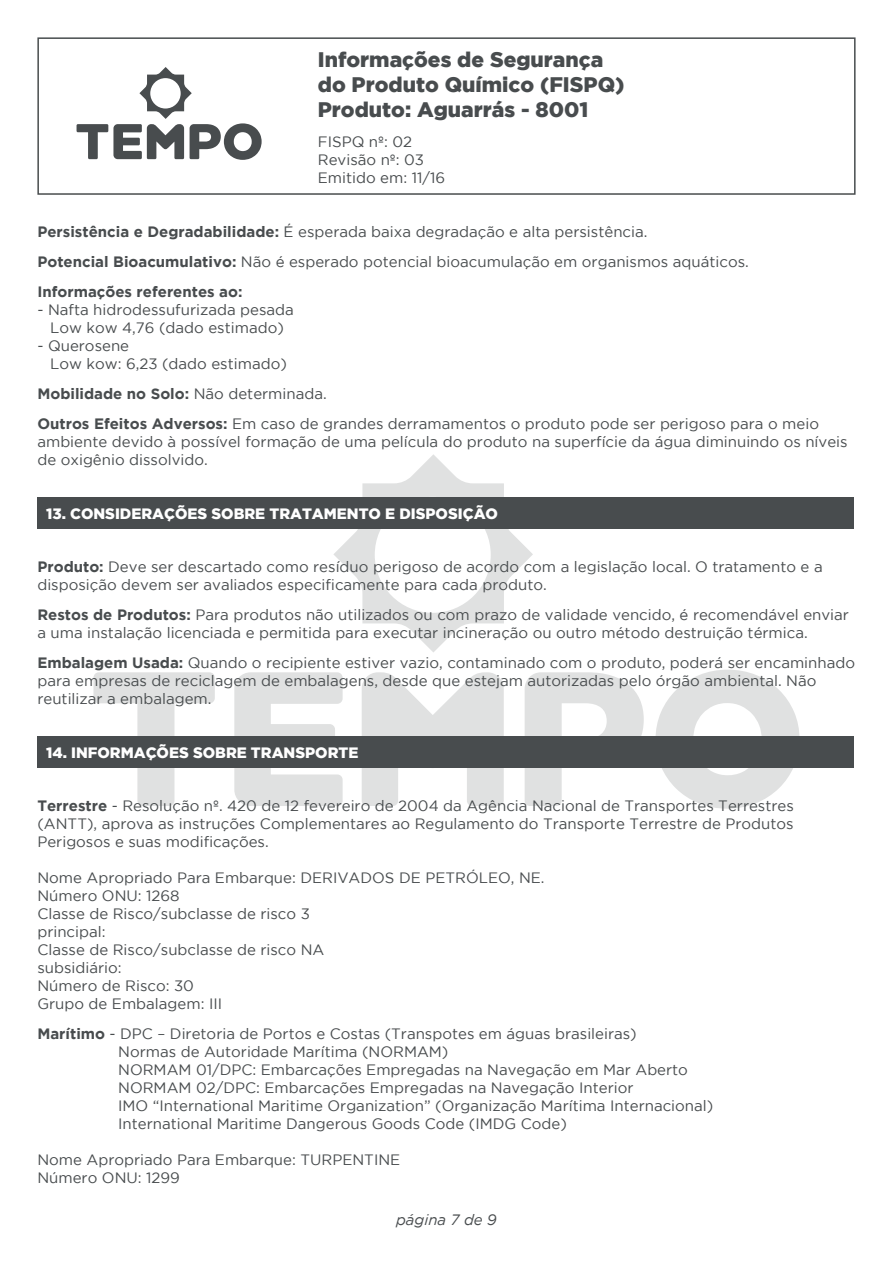
<style>
.page{position:relative;width:893px;height:1263px;background:#fff}
.page>*{position:absolute;margin:0;border:0;box-sizing:border-box;transform-origin:0 0}
.t1{font:900 21px/25.2px "Gotham";color:#484c4e}
.t2{font:15px/18px "Gotham";color:#484c4e}
.t3{font:900 15px "Gotham";color:#fff}
.t4{font:italic 15px "Gotham";color:#484c4e}
.s1{font-weight:700}
</style>
<div class="page">
<div style="left:37px;top:37px;width:818px;height:158px;border:2px solid #484c4e"></div>
<svg style="left:77px;top:67px;width:185px;height:93px"></svg>
<svg style="left:525px;top:672px;width:119px;height:134px"></svg>
<svg style="left:655px;top:670px;width:144px;height:139px"></svg>
<svg style="left:362px;top:672px;width:142px;height:134px"></svg>
<svg style="left:93px;top:672px;width:122px;height:134px"></svg>
<svg style="left:234px;top:672px;width:109px;height:134px"></svg>
<svg style="left:333px;top:454px;width:200px;height:198px"></svg>
<div style="left:37px;top:497px;width:817px;height:32px;background:#484c4e"></div>
<div style="left:37px;top:736px;width:817px;height:32px;background:#484c4e"></div>
<h1 class="t1" style="left:318px;top:46px;width:308px">Informações de Segurança do Produto Químico (FISPQ)<br>Produto: Aguarrás - 8001</h1>
<p class="t2" style="left:318px;top:133px;width:129px">FISPQ nº: 02<br>Revisão nº: 03<br>Emitido em: 11/16</p>
<p class="t2" style="left:37px;top:217px;width:713px;line-height:30px"><span class="s1">Persistência e Degradabilidade:</span> É esperada baixa degradação e alta persistência.<br><span class="s1">Potencial Bioacumulativo:</span> Não é esperado potencial bioacumulação em organismos aquáticos.<br><span class="s1">Informações referentes ao:</span></p>
<p class="t2" style="left:37px;top:301px;width:258px;text-align:center">- Nafta hidrodessufurizada pesada<br>Low kow 4,76 (dado estimado)</p>
<p class="t2" style="left:50px;top:337px;width:238px;text-indent:-13px">- Querosene<br>Low kow: 6,23 (dado estimado)</p>
<p class="t2" style="left:37px;top:379px;width:783px;line-height:30px"><span class="s1">Mobilidade no Solo:</span> Não determinada.<br><span class="s1">Outros Efeitos Adversos:</span> Em caso de grandes derramamentos o produto pode ser perigoso para o meio</p>
<p class="t2" style="left:37px;top:433px;width:812px">ambiente devido à possível formação de uma película do produto na superfície da água diminuindo os níveis de oxigênio dissolvido.</p>
<p class="t3" style="left:46px;top:505px;width:454px">13. CONSIDERAÇÕES SOBRE TRATAMENTO E DISPOSIÇÃO</p>
<p class="t2" style="left:37px;top:557px;width:787px"><span class="s1">Produto:</span> Deve ser descartado como resíduo perigoso de acordo com a legislação local. O tratamento e a disposição devem ser avaliados especificamente para cada produto.</p>
<p class="t2" style="left:37px;top:605px;width:813px"><span class="s1">Restos de Produtos:</span> Para produtos não utilizados ou com prazo de validade vencido, é recomendável enviar a uma instalação licenciada e permitida para executar incineração ou outro método destruição térmica.</p>
<p class="t2" style="left:37px;top:653px;width:819px"><span class="s1">Embalagem Usada:</span> Quando o recipiente estiver vazio, contaminado com o produto, poderá ser encaminhado para empresas de reciclagem de embalagens, desde que estejam autorizadas pelo órgão ambiental. Não reutilizar a embalagem.</p>
<p class="t3" style="left:46px;top:744px;width:314px">14. INFORMAÇÕES SOBRE TRANSPORTE</p>
<p class="t2" style="left:37px;top:796px;width:758px;text-align:justify"><span class="s1">Terrestre</span> - Resolução nº. 420 de 12 fevereiro de 2004 da Agência Nacional de Transportes Terrestres (ANTT), aprova as instruções Complementares ao Regulamento do Transporte Terrestre de Produtos Perigosos e suas modificações.</p>
<p class="t2" style="left:37px;top:868px;width:509px">Nome Apropriado Para Embarque: DERIVADOS DE PETRÓLEO, NE.<br>Número ONU: 1268<br>Classe de Risco/subclasse de risco 3<br>principal:<br>Classe de Risco/subclasse de risco NA<br>subsidiário:<br>Número de Risco: 30<br>Grupo de Embalagem: III</p>
<p class="t2" style="left:118px;top:1024px;width:597px;text-indent:-81px"><span class="s1">Marítimo</span> - DPC – Diretoria de Portos e Costas (Transpotes em águas brasileiras)<br>Normas de Autoridade Marítima (NORMAM)<br>NORMAM 01/DPC: Embarcações Empregadas na Navegação em Mar Aberto NORMAM 02/DPC: Embarcações Empregadas na Navegação Interior<br>IMO “International Maritime Organization” (Organização Marítima Internacional)<br>International Maritime Dangerous Goods Code (IMDG Code)</p>
<p class="t2" style="left:37px;top:1150px;width:364px">Nome Apropriado Para Embarque: TURPENTINE<br>Número ONU: 1299</p>
<p class="t4" style="left:396px;top:1212px;width:102px">página 7 de 9</p>
</div>
